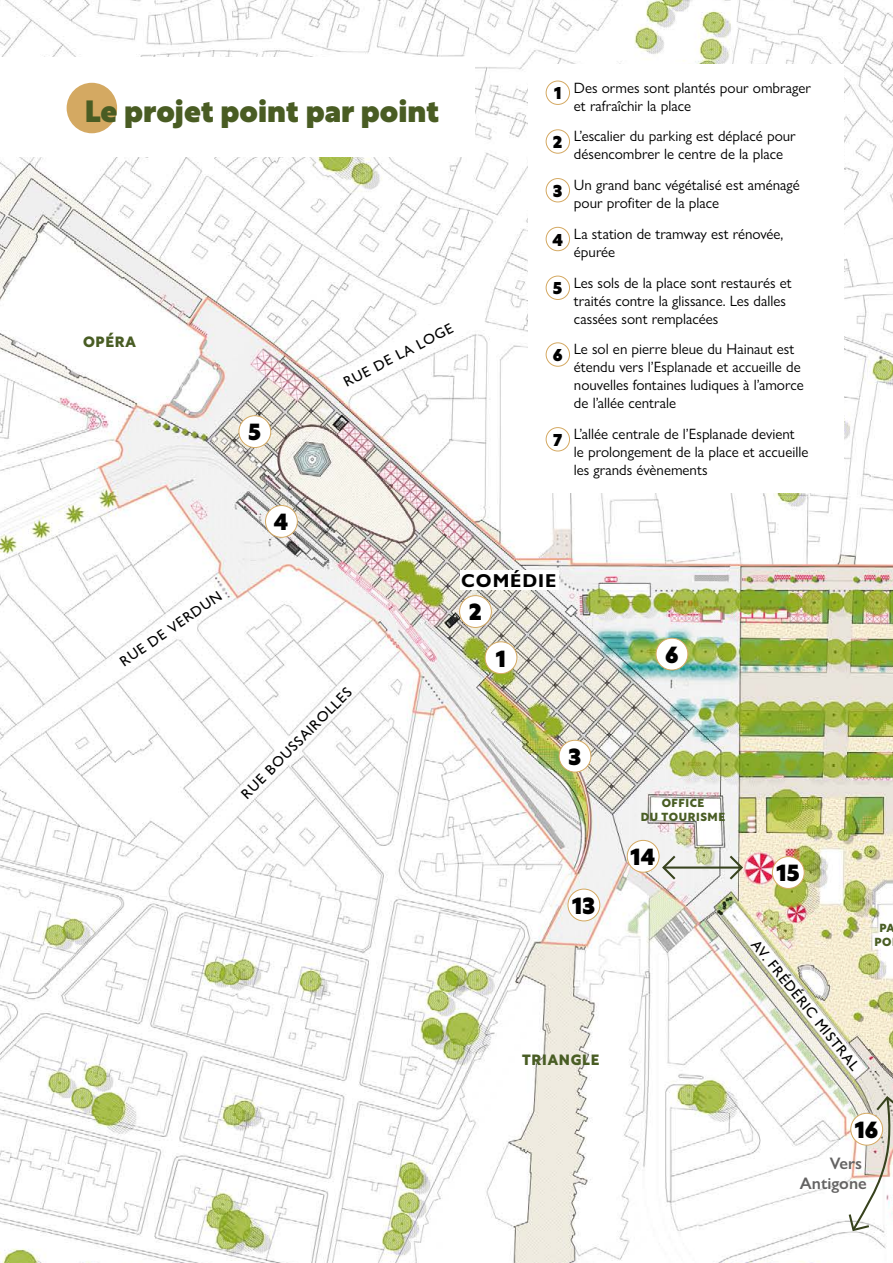
<style>
.page{position:relative;width:893px;height:1263px;background:#fff}
.page>*{position:absolute;margin:0;border:0;box-sizing:border-box;transform-origin:0 0}
.t1{font:900 30px "Rustica";color:#495c23}
.t2{font:900 22.8px "Rustica";color:#000}
.t3{font:700 18.75px "Gill Sans Nova";letter-spacing:.05em;color:#000}
.t4{font:600 16.65px/20.1px "Gill Sans Nova";color:#646363;text-align:right}
.t5{font:15px/18px "Gill Sans Nova";color:#000}
.t6{font:500 14.55px "Gill Sans Nova";color:#000}
.t7{font:800 14.55px "Rustica";letter-spacing:.05em;color:#495d24}
.t8{font:800 11.55px/13.5px "Rustica";letter-spacing:.05em;color:#495d24;text-align:center}
.s1{font-family:"Rustica";font-weight:900;font-size:16.8px}
</style>
<div class="page">
<img style="left:0;top:0;width:893px;height:1263px">
<div style="left:460px;top:570px;width:99px;height:20px;background:#fff"></div>
<svg style="left:847px;top:1094px;width:46px;height:138px"></svg>
<hr style="left:663px;top:866px;width:78px;height:3px;background:#37421d">
<svg style="left:661px;top:853px;width:17px;height:29px"></svg>
<svg style="left:727px;top:853px;width:18px;height:29px"></svg>
<svg style="left:411px;top:314px;width:32px;height:36px"></svg>
<div style="left:568px;top:889px;width:32px;height:32px;background:#fff;border-radius:50%"></div>
<div style="left:568px;top:889px;width:32px;height:32px;border:1px solid #d4a962;border-radius:50%"></div>
<div style="left:627px;top:840px;width:32px;height:32px;background:#fff;border-radius:50%"></div>
<div style="left:627px;top:840px;width:32px;height:32px;border:1px solid #d4a962;border-radius:50%"></div>
<div style="left:851px;top:1113px;width:32px;height:32px;background:#fff;border-radius:50%"></div>
<div style="left:850px;top:1113px;width:33px;height:32px;border:1px solid #d4a962;border-radius:50%"></div>
<div style="left:772px;top:857px;width:32px;height:31px;background:#fff;border-radius:50%"></div>
<div style="left:772px;top:856px;width:32px;height:33px;border:1px solid #d4a962;border-radius:50%"></div>
<div style="left:0;top:57px;width:474px;height:100px;background:#fff"></div>
<div style="left:67px;top:83px;width:50px;height:50px;background:#d4a962;border-radius:50%"></div>
<div style="left:529px;top:64px;width:315px;height:428px;background:#fff"></div>
<div style="left:546px;top:81px;width:24px;height:24px;border:1px solid #d4a962;border-radius:50%"></div>
<div style="left:546px;top:130px;width:24px;height:23px;border:1px solid #d4a962;border-radius:50%"></div>
<div style="left:546px;top:178px;width:24px;height:24px;border:1px solid #d4a962;border-radius:50%"></div>
<div style="left:546px;top:227px;width:24px;height:24px;border:1px solid #d4a962;border-radius:50%"></div>
<div style="left:546px;top:276px;width:24px;height:24px;border:1px solid #d4a962;border-radius:50%"></div>
<div style="left:546px;top:343px;width:24px;height:23px;border:1px solid #d4a962;border-radius:50%"></div>
<div style="left:546px;top:427px;width:24px;height:24px;border:1px solid #d4a962;border-radius:50%"></div>
<div style="left:485px;top:642px;width:32px;height:32px;background:#fff;border-radius:50%"></div>
<div style="left:485px;top:641px;width:32px;height:33px;border:1px solid #d4a962;border-radius:50%"></div>
<div style="left:460px;top:596px;width:31px;height:31px;background:#fff;border-radius:50%"></div>
<div style="left:459px;top:595px;width:33px;height:33px;border:1px solid #d4a962;border-radius:50%"></div>
<div style="left:559px;top:740px;width:32px;height:32px;background:#fff;border-radius:50%"></div>
<div style="left:559px;top:740px;width:32px;height:32px;border:1px solid #d4a962;border-radius:50%"></div>
<div style="left:265px;top:505px;width:32px;height:32px;background:#fff;border-radius:50%"></div>
<div style="left:265px;top:505px;width:33px;height:33px;border:1px solid #d4a962;border-radius:50%"></div>
<div style="left:239px;top:416px;width:32px;height:31px;background:#fff;border-radius:50%"></div>
<div style="left:239px;top:415px;width:32px;height:33px;border:1px solid #d4a962;border-radius:50%"></div>
<div style="left:656px;top:638px;width:32px;height:32px;background:#fff;border-radius:50%"></div>
<div style="left:656px;top:638px;width:32px;height:32px;border:1px solid #d4a962;border-radius:50%"></div>
<h1 class="t1" style="left:85px;top:85px;width:356px">Le projet point par point</h1>
<p class="t7" style="left:83px;top:329px;width:55px">OPÉRA</p>
<h2 class="t2" style="left:248px;top:413px;width:14px">5</h2>
<h2 class="t2" style="left:274px;top:502px;width:16px">4</h2>
<p class="t6" style="left:340px;top:375px;width:123px;rotate:-27deg">RUE DE LA LOGE</p>
<p class="t5" style="left:574px;top:78px;width:238px;text-indent:-20px"><span class="s1">1</span> Des ormes sont plantés pour ombrager et rafraîchir la place</p>
<p class="t5" style="left:553px;top:127px;width:244px;text-align:center"><span class="s1">2</span> L’escalier du parking est déplacé pour désencombrer le centre de la place</p>
<p class="t5" style="left:574px;top:176px;width:227px;text-indent:-21px"><span class="s1">3</span> Un grand banc végétalisé est aménagé pour profiter de la place</p>
<p class="t5" style="left:574px;top:225px;width:211px;text-indent:-22px"><span class="s1">4</span> La station de tramway est rénovée, épurée</p>
<p class="t5" style="left:574px;top:273px;width:219px;text-indent:-21px"><span class="s1">5</span> Les sols de la place sont restaurés et traités contre la glissance. Les dalles cassées sont remplacées</p>
<p class="t5" style="left:574px;top:340px;width:231px;text-indent:-21px"><span class="s1">6</span> Le sol en pierre bleue du Hainaut est étendu vers l’Esplanade et accueille de nouvelles fontaines ludiques à l’amorce de l’allée centrale</p>
<p class="t5" style="left:574px;top:425px;width:236px;text-indent:-21px"><span class="s1">7</span> L’allée centrale de l’Esplanade devient<br>le prolongement de la place et accueille les grands évènements</p>
<p class="t6" style="left:116px;top:656px;width:122px;rotate:-35deg">RUE DE VERDUN</p>
<p class="t6" style="left:237px;top:790px;width:152px;rotate:-45deg">RUE BOUSSAIROLLES</p>
<p class="t3" style="left:461px;top:569px;width:97px">COMÉDIE</p>
<h2 class="t2" style="left:469px;top:592px;width:15px">2</h2>
<h2 class="t2" style="left:496px;top:639px;width:12px">1</h2>
<h2 class="t2" style="left:665px;top:635px;width:15px">6</h2>
<h2 class="t2" style="left:568px;top:737px;width:15px">3</h2>
<h2 class="t2" style="left:572px;top:886px;width:25px">13</h2>
<p class="t7" style="left:522px;top:1047px;width:79px">TRIANGLE</p>
<p class="t8" style="left:641px;top:795px;width:86px">OFFICE<br>DU TOURISME</p>
<h2 class="t2" style="left:631px;top:837px;width:26px">14</h2>
<h2 class="t2" style="left:777px;top:853px;width:25px">15</h2>
<p class="t6" style="left:761px;top:936px;width:164px;rotate:51deg">AV. FRÉDÉRIC MISTRAL</p>
<p class="t8" style="left:874px;top:920px;width:22px">PA<br>PO</p>
<h2 class="t2" style="left:855px;top:1110px;width:25px">16</h2>
<p class="t4" style="left:800px;top:1153px;width:68px">Vers<br>Antigone</p>
</div>
